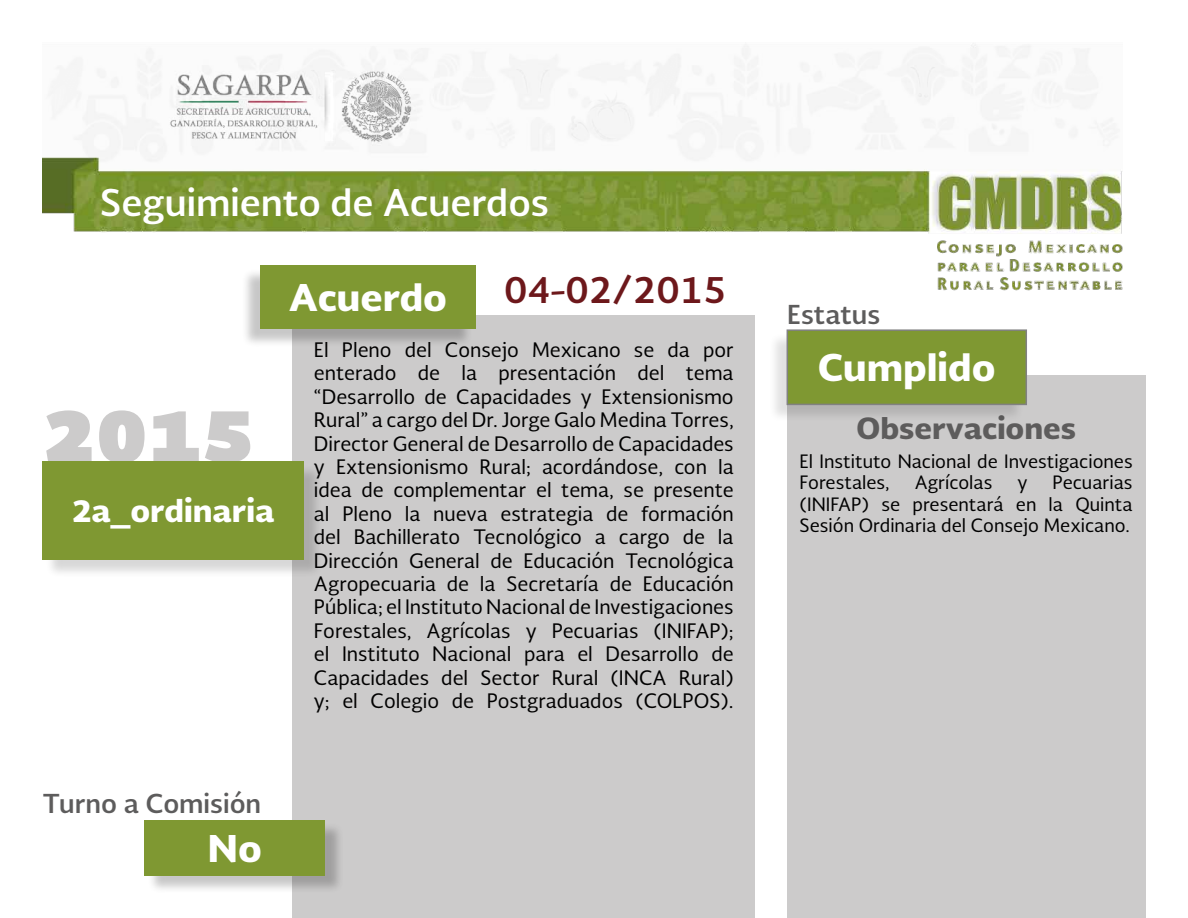
<style>
.page{position:relative;width:1188px;height:918px;background:#fff}
.page>*{position:absolute;margin:0;border:0;box-sizing:border-box;transform-origin:0 0}
.t1{font:900 70.5px "Soberana Sans";color:#cccbcb}
.t2{font:700 36px "Soberana Sans";color:#fff}
.t3{font:900 36px "Soberana Sans";color:#fff}
.t4{font:700 36px "Soberana Sans";color:#6d181b}
.t5{font:900 30px "Soberana Sans";color:#fff}
.t6{font:900 28.5px "Soberana Sans";color:#5d5c5c}
.t7{font:700 25.5px "Soberana Sans";color:#5d5c5c}
.t8{font:19.5px/23.4px "Soberana Sans";color:#000;text-align:justify}
.t9{font:18px/21.6px "Soberana Sans";color:#000}
</style>
<div class="page">
<img style="left:43px;top:44px;width:1079px;height:247px">
<div style="left:293px;top:315px;width:462px;height:603px;background:#cccbcb"></div>
<div style="left:787px;top:376px;width:358px;height:542px;background:#cccbcb"></div>
<div style="left:45px;top:464px;width:278px;height:114px;background:#000;opacity:.16"></div>
<div style="left:43px;top:462px;width:261px;height:97px;background:#7f9832"></div>
<div style="left:241px;top:268px;width:232px;height:80px;background:#000;opacity:.22"></div>
<div style="left:260px;top:266px;width:216px;height:63px;background:#7f9832"></div>
<div style="left:769px;top:332px;width:255px;height:91px;background:#000;opacity:.12"></div>
<div style="left:787px;top:330px;width:239px;height:74px;background:#7f9832"></div>
<div style="left:787px;top:329px;width:240px;height:76px;border:2px solid #818181"></div>
<div style="left:147px;top:823px;width:197px;height:71px;background:#000;opacity:.22"></div>
<div style="left:145px;top:820px;width:180px;height:55px;background:#7f9832"></div>
<h2 class="t2" style="left:100px;top:179px;width:450px">Seguimiento de Acuerdos</h2>
<h1 class="t1" style="left:43px;top:384px;width:213px">2015</h1>
<h3 class="t5" style="left:72px;top:490px;width:204px">2a_ordinaria</h3>
<h2 class="t3" style="left:289px;top:272px;width:160px">Acuerdo</h2>
<h2 class="t4" style="left:504px;top:265px;width:224px">04-02/2015</h2>
<p class="t8" style="left:314px;top:337px;width:421px">El Pleno del Consejo Mexicano se da por enterado de la presentación del tema “Desarrollo de Capacidades y Extensionismo Rural” a cargo del Dr. Jorge Galo Medina Torres, Director General de Desarrollo de Capacidades y Extensionismo Rural; acordándose, con la idea de complementar el tema, se presente al Pleno la nueva estrategia de formación del Bachillerato Tecnológico a cargo de la Dirección General de Educación Tecnológica Agropecuaria de la Secretaría de Educación Pública; el Instituto Nacional de Investigaciones Forestales, Agrícolas y Pecuarias (INIFAP); el Instituto Nacional para el Desarrollo de Capacidades del Sector Rural (INCA Rural) y; el Colegio de Postgraduados (COLPOS).</p>
<h3 class="t7" style="left:43px;top:786px;width:220px">Turno a Comisión</h3>
<h2 class="t3" style="left:208px;top:823px;width:55px">No</h2>
<h3 class="t7" style="left:787px;top:297px;width:95px">Estatus</h3>
<h2 class="t3" style="left:818px;top:342px;width:179px">Cumplido</h2>
<h3 class="t6" style="left:857px;top:408px;width:221px">Observaciones</h3>
<p class="t9" style="left:800px;top:450px;width:335px">El Instituto Nacional de Investigaciones<br>Forestales,</p>
<p class="t9" style="left:915px;top:471px;width:79px">Agrícolas</p>
<p class="t9" style="left:1017px;top:471px;width:12px">y</p>
<p class="t9" style="left:800px;top:471px;width:335px;text-align:justify;text-indent:253px">Pecuarias (INIFAP) se presentará en la Quinta Sesión Ordinaria del Consejo Mexicano.</p>
</div>
